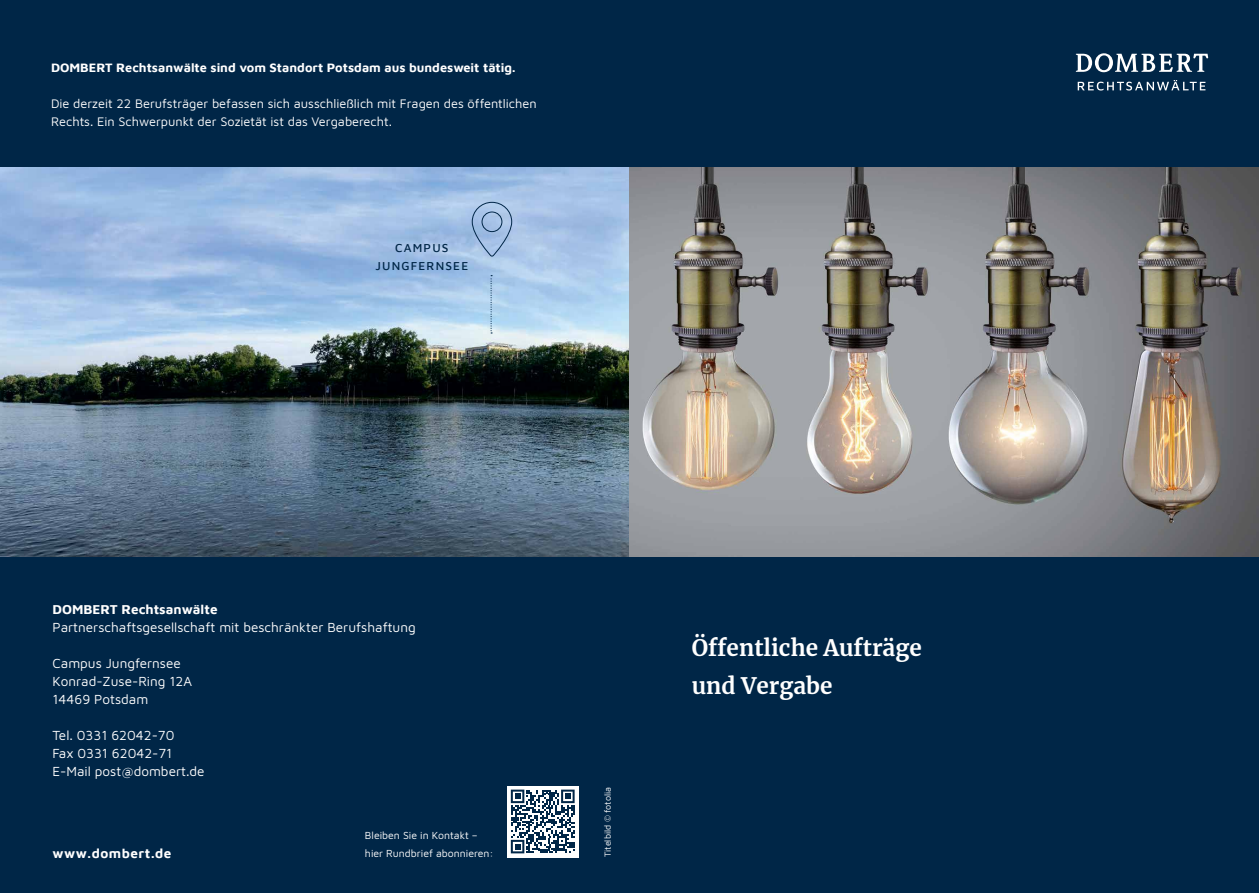
<style>
.page{position:relative;width:1259px;height:893px;background:#002647}
.page>*{position:absolute;margin:0;border:0;box-sizing:border-box;transform-origin:0 0}
.t1{font:700 22.5px/38.5px "Merriweather";color:#fff}
.t2{font:13.5px/18px "Maven Pro";color:#fff}
.t3{font:700 13.5px "Maven Pro";color:#fff}
.t4{font:700 13.5px "Maven Pro";letter-spacing:.04em;color:#fff}
.t5{font:12.75px/18px "Maven Pro";color:#fff}
.t6{font:700 12.75px "Maven Pro";color:#fff}
.t7{font:500 11.85px/18px "Maven Pro";letter-spacing:.1em;color:#002647;text-align:center}
.t8{font:10.5px/18px "Maven Pro";color:#fff}
.t9{font:9px "Maven Pro";color:#fff}
</style>
<div class="page">
<svg style="left:1075px;top:53px;width:133px;height:19px"></svg>
<svg style="left:1077px;top:80px;width:128px;height:11px"></svg>
<img style="left:0;top:167px;width:1259px;height:390px">
<svg style="left:471px;top:202px;width:41px;height:55px;background:#98b5d8"></svg>
<svg style="left:490px;top:275px;width:2px;height:58px"></svg>
<div style="left:507px;top:786px;width:71px;height:71px;background:#fff"></div>
<svg style="left:511px;top:790px;width:63px;height:63px"></svg>
<p class="t6" style="left:51px;top:59px;width:466px">DOMBERT Rechtsanwälte sind vom Standort Potsdam aus bundesweit tätig.</p>
<p class="t5" style="left:51px;top:93px;width:487px">Die derzeit 22 Berufsträger befassen sich ausschließlich mit Fragen des öffentlichen<br>Rechts. Ein Schwerpunkt der Sozietät ist das Vergaberecht.</p>
<p class="t7" style="left:375px;top:238px;width:94px">CAMPUS<br>JUNGFERNSEE</p>
<p class="t3" style="left:52px;top:600px;width:167px">DOMBERT Rechtsanwälte</p>
<p class="t2" style="left:52px;top:617px;width:365px">Partnerschaftsgesellschaft mit beschränkter Berufshaftung</p>
<p class="t2" style="left:52px;top:653px;width:141px">Campus Jungfernsee<br>Konrad-Zuse-Ring 12A<br>14469 Potsdam</p>
<p class="t2" style="left:52px;top:725px;width:154px">Tel. 0331 62042-70<br>Fax 0331 62042-71<br>E-Mail post@dombert.de</p>
<p class="t4" style="left:52px;top:844px;width:121px">www.dombert.de</p>
<p class="t8" style="left:365px;top:826px;width:130px">Bleiben Sie in Kontakt – hier Rundbrief abonnieren:</p>
<p class="t9" style="left:601px;top:857px;width:72px;rotate:-90deg">Titelbild © fotolia</p>
<h1 class="t1" style="left:692px;top:628px;width:231px">Öffentliche Aufträge und Vergabe</h1>
</div>
